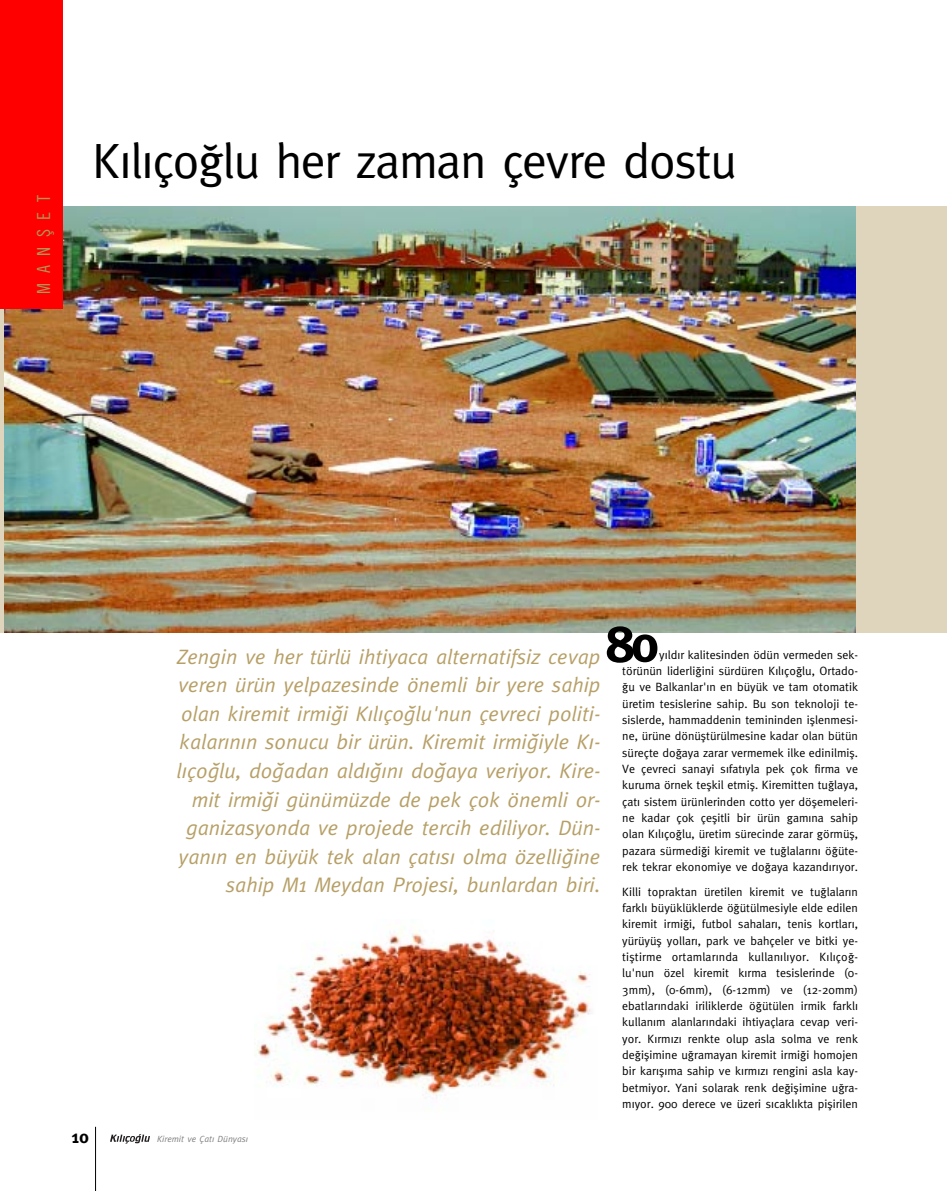
<style>
.page{position:relative;width:947px;height:1191px;background:#fff}
.page>*{position:absolute;margin:0;border:0;box-sizing:border-box;transform-origin:0 0}
.t1{font:52.2px "Meta Plus Bold Roman Ti";color:#000}
.t2{font:49.5px "Meta Regular Mas";letter-spacing:-.025em;color:#000}
.t3{font:21px/28.5px "Meta Italik Mas";color:#b7a067;text-align:right}
.t4{font:18px "Trade Gothic Cond";letter-spacing:.535em;color:#af9556}
.t5{font:18px "Meta Plus Bold Roman Ti";color:#000}
.t6{font:12px/16.4px "Meta Regular Mas";color:#000;text-align:justify}
.t7{font:9px "Meta Italik Mas";color:#808080}
</style>
<div class="page">
<svg style="left:110px;top:1134px;width:40px;height:9px"></svg>
<hr style="left:95px;top:1126px;width:1px;height:65px;background:#000">
<div style="left:0;top:206px;width:946px;height:427px;background:#dfd5bc"></div>
<img style="left:4px;top:206px;width:850px;height:427px">
<div style="left:0;top:0;width:63px;height:308px;background:#f00"></div>
<img style="left:257px;top:930px;width:334px;height:169px">
<h3 class="t4" style="left:33px;top:294px;width:100px;rotate:-90deg">MANfiET</h3>
<h2 class="t2" style="left:92px;top:132px;width:645px">K›l›ço¤lu her zaman çevre dostu</h2>
<h1 class="t1" style="left:604px;top:613px;width:56px">80</h1>
<p class="t3" style="left:176px;top:642px;width:425px">Zengin ve her türlü ihtiyaca alternatifsiz cevap veren ürün yelpazesinde önemli bir yere sahip olan kiremit irmi¤i K›l›ço¤lu'nun çevreci politi&shy;kalar›n›n sonucu bir ürün. Kiremit irmi¤iyle K›- l›ço¤lu, do¤adan ald›¤›n› do¤aya veriyor. Kire&shy;mit irmi¤i günümüzde de pek çok önemli or&shy;ganizasyonda ve projede tercih ediliyor. Dün&shy;yan›n en büyük tek alan çat›s› olma özelli¤ine sahip M1 Meydan Projesi, bunlardan biri.</p>
<p class="t6" style="left:622px;top:646px;width:237px;text-indent:37px">y›ld›r kalitesinden ödün vermeden sek&shy;törünün liderli¤ini sürdüren K›l›ço¤lu, Ortado-¤u ve Balkanlar'›n en büyük ve tam otomatik üretim tesislerine sahip. Bu son teknoloji te&shy;sislerde, hammaddenin temininden ifllenmesi&shy;ne, ürüne dönüfltürülmesine kadar olan bütün süreçte do¤aya zarar vermemek ilke edinilmifl.<br>Ve çevreci sanayi s›fat›yla pek çok firma ve kuruma örnek teflkil etmifl. Kiremitten tu¤laya, çat› sistem ürünlerinden cotto yer döflemeleri&shy;ne kadar çok çeflitli bir ürün gam›na sahip olan K›l›ço¤lu, üretim sürecinde zarar görmüfl, pazara sürmedi¤i kiremit ve tu¤lalar›n› ö¤üte&shy;rek tekrar ekonomiye ve do¤aya kazand›r›yor.</p>
<p class="t6" style="left:622px;top:883px;width:237px">Killi topraktan üretilen kiremit ve tu¤lalar›n farkl› büyüklüklerde ö¤ütülmesiyle elde edilen kiremit irmi¤i, futbol sahalar›, tenis kortlar›, yürüyüfl yollar›, park ve bahçeler ve bitki ye&shy;tifltirme ortamlar›nda kullan›l›yor. K›l›ço¤- lu'nun özel kiremit k›rma tesislerinde (0- 3mm), (0-6mm), (6-12mm) ve (12-20mm) ebatlar›ndaki iriliklerde ö¤ütülen irmik farkl› kullan›m alanlar›ndaki ihtiyaçlara cevap veri&shy;yor. K›rm›z› renkte olup asla solma ve renk de¤iflimine u¤ramayan kiremit irmi¤i homojen bir kar›fl›ma sahip ve k›rm›z› rengini asla kay&shy;betmiyor. Yani solarak renk de¤iflimine u¤ra&shy;m›yor. 900 derece ve üzeri s›cakl›kta piflirilen</p>
<h3 class="t5" style="left:72px;top:1126px;width:19px">10</h3>
<p class="t7" style="left:157px;top:1133px;width:92px">Kiremit ve Çat› Dünyas›</p>
</div>
